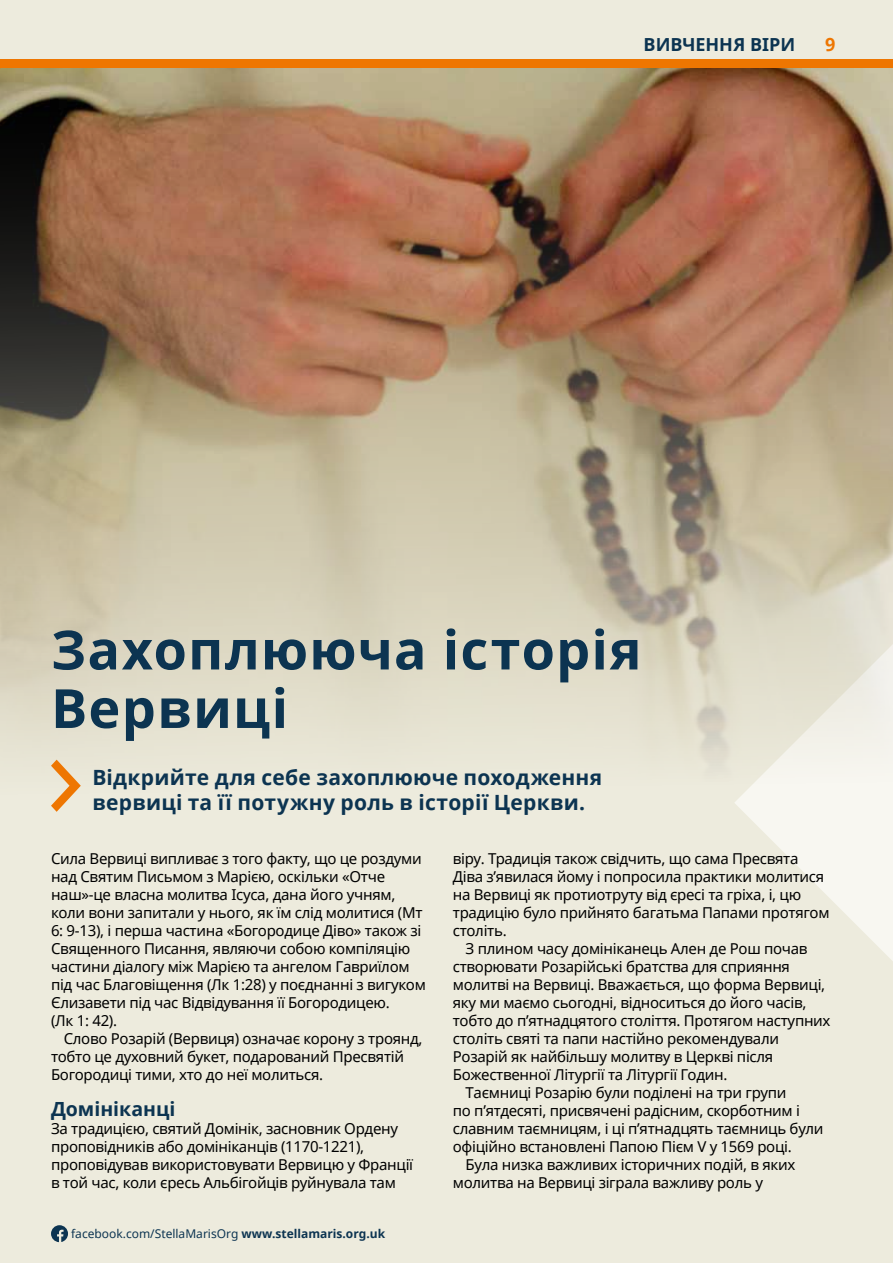
<style>
.page{position:relative;width:893px;height:1263px;background:#edebdd}
.page>*{position:absolute;margin:0;border:0;box-sizing:border-box;transform-origin:0 0}
.t1{font:700 54px/58.5px "Noto Sans";letter-spacing:.02em;color:#0c3451}
.t2{font:700 21px/25.2px "Noto Sans";letter-spacing:.01em;color:#0c3451}
.t3{font:700 19.5px "Noto Sans";color:#0c3451}
.t4{font:700 18px "Noto Sans";color:#0c3451}
.t5{font:700 18px "Noto Sans";color:#ee7601}
.t6{font:15px/18px "Noto Sans";letter-spacing:-.02em;color:#000}
.t7{font:12px "Noto Sans";color:#0c3451}
.s1{font-weight:700}
</style>
<div class="page">
<svg style="left:763px;top:831px;width:130px;height:130px;fill:#f6f5ee"></svg>
<img style="left:0;top:68px;width:893px;height:763px">
<div style="left:0;top:60px;width:893px;height:8px;background:#ee7601"></div>
<svg style="left:51px;top:1225px;width:17px;height:17px"></svg>
<svg style="left:51px;top:760px;width:30px;height:52px"></svg>
<p class="t4" style="left:644px;top:32px;width:153px">ВИВЧЕННЯ ВІРИ</p>
<p class="t5" style="left:825px;top:32px;width:12px">9</p>
<h1 class="t1" style="left:51px;top:619px;width:592px">Захоплююча історія<br>Вервиці</h1>
<h2 class="t2" style="left:92px;top:764px;width:511px">Відкрийте для себе захоплююче походження вервиці та її потужну роль в історії Церкви.</h2>
<p class="t6" style="left:51px;top:849px;width:376px">Сила Вервиці випливає з того факту, що це роздуми над Святим Письмом з Марією, оскільки «Отче наш»-це власна молитва Ісуса, дана його учням, коли вони запитали у нього, як їм слід молитися (Мт 6: 9-13), і перша частина «Богородице Діво» також зі Священного Писання, являючи собою компіляцію частини діалогу між Марією та ангелом Гавриїлом під час Благовіщення (Лк 1:28) у поєднанні з вигуком Єлизавети під час Відвідування її Богородицею.<br>(Лк 1: 42).</p>
<p class="t6" style="left:51px;top:1029px;width:373px;text-indent:13px">Слово Розарій (Вервиця) означає корону з троянд, тобто це духовний букет, подарований Пресвятій<br>Богородиці тими, хто до неї молиться.</p>
<h3 class="t3" style="left:51px;top:1095px;width:126px">Домініканці</h3>
<p class="t6" style="left:51px;top:1119px;width:364px">За традицією, святий Домінік, засновник Ордену проповідників або домініканців (1170-1221), проповідував використовувати Вервицю у Франції в той час, коли єресь Альбігойців руйнувала там</p>
<p class="t7" style="left:71px;top:1225px;width:315px">facebook.com/StellaMarisOrg <span class="s1">www.stellamaris.org.uk</span></p>
<p class="t6" style="left:453px;top:849px;width:378px">віру. Традиція також свідчить, що сама Пресвята Діва з’явилася йому і попросила практики молитися на Вервиці як протиотруту від єресі та гріха, і, цю традицію було прийнято багатьма Папами протягом століть.</p>
<p class="t6" style="left:466px;top:939px;width:343px">З плином часу домініканець Ален де Рош почав</p>
<p class="t6" style="left:453px;top:957px;width:339px">створювати Розарійські братства для сприяння</p>
<p class="t6" style="left:453px;top:975px;width:374px">молитві на Вервиці. Вважається, що форма Вервиці,</p>
<p class="t6" style="left:453px;top:993px;width:355px">яку ми маємо сьогодні, відноситься до його часів,</p>
<p class="t6" style="left:453px;top:1011px;width:379px">тобто до п’ятнадцятого століття. Протягом наступних</p>
<p class="t6" style="left:453px;top:1029px;width:328px">століть святі та папи настійно рекомендували</p>
<p class="t6" style="left:453px;top:1047px;width:322px">Розарій як найбільшу молитву в Церкві після</p>
<p class="t6" style="left:453px;top:1065px;width:276px">Божественної Літургії та Літургії Годин.</p>
<p class="t6" style="left:466px;top:1083px;width:322px">Таємниці Розарію були поділені на три групи</p>
<p class="t6" style="left:453px;top:1101px;width:349px">по п’ятдесяті, присвячені радісним, скорботним і</p>
<p class="t6" style="left:453px;top:1119px;width:372px">славним таємницям, і ці п’ятнадцять таємниць були</p>
<p class="t6" style="left:453px;top:1137px;width:340px">офіційно встановлені Папою Пієм V у 1569 році.</p>
<p class="t6" style="left:466px;top:1155px;width:331px">Була низка важливих історичних подій, в яких</p>
<p class="t6" style="left:453px;top:1173px;width:312px">молитва на Вервиці зіграла важливу роль у</p>
</div>
